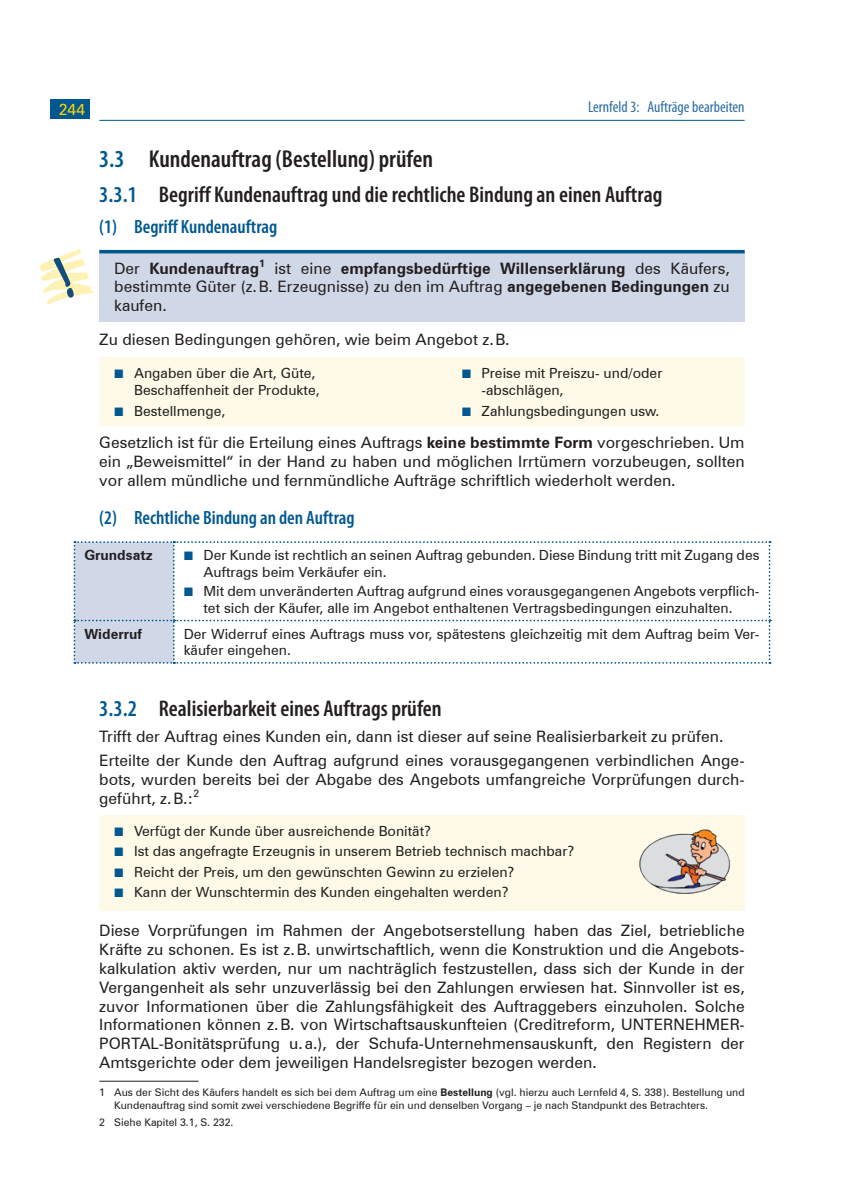
<style>
.page{position:relative;width:844px;height:1191px;background:#fff}
.page>*{position:absolute;margin:0;border:0;box-sizing:border-box;transform-origin:0 0}
.t1{font:600 condensed 24.5px "Myriad Pro";color:#231f20}
.t2{font:600 condensed 22.75px "Myriad Pro";color:#231f20}
.t3{font:600 condensed 19.25px "Myriad Pro";color:#015891}
.Fließtext{font:15.75px/18.9px "Zurich BT";color:#231f20;text-align:justify}
.Merke-Text{font:15.75px/18.9px "Zurich BT";color:#231f20;text-align:justify}
.Kolumnentitel_links{font:condensed 15.75px "Myriad Pro";color:#2d6da1}
.t4{font:15.75px "Zurich BT";color:#fed304}
.Tabelle{font:14px/16.8px "Zurich BT";color:#231f20}
.Tabelle-2{font:700 14px "Zurich BT";color:#231f20}
.t5{font:10.5px/12.6px "Zurich BT";color:#231f20}
.s1{color:#015891}
.s2{font-weight:700}
.s3{font-family:"Uni Math";font-size:12.25px;color:#015891}
</style>
<div class="page">
<div style="left:50px;top:99px;width:39px;height:20px;background:#015891"></div>
<hr style="left:99px;top:120px;width:645px;height:1px;background:#015891">
<div style="left:99px;top:815px;width:645px;height:34px;background:#fefae7"></div>
<div style="left:99px;top:835px;width:645px;height:34px;background:#fefae7"></div>
<div style="left:99px;top:856px;width:645px;height:34px;background:#fefae7"></div>
<div style="left:99px;top:876px;width:645px;height:34px;background:#fefae7"></div>
<div style="left:99px;top:252px;width:645px;height:69px;background:#d0d8e8"></div>
<hr style="left:99px;top:250px;width:645px;height:3px;background:#015891">
<div style="left:99px;top:357px;width:645px;height:69px;background:#fefae7"></div>
<svg style="left:74px;top:541px;width:696px;height:122px"></svg>
<hr style="left:99px;top:1080px;width:99px;height:1px;background:#231f20">
<svg style="left:40px;top:249px;width:54px;height:56px"></svg>
<img style="left:639px;top:829px;width:92px;height:65px">
<p class="t4" style="left:59px;top:100px;width:28px">244</p>
<p class="Kolumnentitel_links" style="left:588px;top:99px;width:158px">Lernfeld 3: Aufträge bearbeiten</p>
<p class="t1" style="left:99px;top:146px;width:335px"><span class="s1">3.3</span> Kundenauftrag (Bestellung) prüfen</p>
<p class="t2" style="left:99px;top:182px;width:564px"><span class="s1">3.3.1</span> Begriff Kundenauftrag und die rechtliche Bindung an einen Auftrag</p>
<p class="t3" style="left:99px;top:216px;width:180px">(1) Begriff Kundenauftrag</p>
<p class="Merke-Text" style="left:114px;top:258px;width:617px">Der <span class="s2">Kundenauftrag</span><sup>1</sup> ist eine <span class="s2">empfangsbedürftige Willenserklärung</span> des Käufers, bestimmte Güter (z.B. Erzeugnisse) zu den im Auftrag <span class="s2">angegebenen Bedingungen</span> zu kaufen.</p>
<p class="Fließtext" style="left:99px;top:330px;width:412px">Zu diesen Bedingungen gehören, wie beim Angebot z.B.</p>
<p class="Tabelle" style="left:134px;top:364px;width:187px;text-indent:-20px"><span class="s3">■</span> Angaben über die Art, Güte,<br>Beschaffenheit der Produkte,</p>
<p class="Tabelle" style="left:114px;top:403px;width:113px"><span class="s3">■</span> Bestellmenge,</p>
<p class="Tabelle" style="left:481px;top:364px;width:182px;text-indent:-20px"><span class="s3">■</span> Preise mit Preiszu- und/oder -abschlägen,</p>
<p class="Tabelle" style="left:461px;top:403px;width:199px"><span class="s3">■</span> Zahlungsbedingungen usw.</p>
<p class="Fließtext" style="left:99px;top:433px;width:646px">Gesetzlich ist für die Erteilung eines Auftrags <span class="s2">keine bestimmte Form</span> vorgeschrieben. Um ein „Beweismittel“ in der Hand zu haben und möglichen Irrtümern vorzubeugen, sollten vor allem mündliche und fernmündliche Aufträge schriftlich wiederholt werden.</p>
<p class="t3" style="left:99px;top:507px;width:257px">(2) Rechtliche Bindung an den Auftrag</p>
<p class="Tabelle-2" style="left:84px;top:546px;width:70px">Grundsatz</p>
<p class="Tabelle" style="left:203px;top:546px;width:557px;text-indent:-20px"><span class="s3">■</span> Der Kunde ist rechtlich an seinen Auftrag gebunden. Diese Bindung tritt mit Zugang des<br>Auftrags beim Verkäufer ein.</p>
<p class="Tabelle" style="left:184px;top:583px;width:577px;text-align:center"><span class="s3">■</span> Mit dem unveränderten Auftrag aufgrund eines vorausgegangenen Angebots verpflich&shy;tet sich der Käufer, alle im Angebot enthaltenen Vertragsbedingungen einzuhalten.</p>
<p class="Tabelle-2" style="left:84px;top:625px;width:59px">Widerruf</p>
<p class="Tabelle" style="left:184px;top:625px;width:577px">Der Widerruf eines Auftrags muss vor, spätestens gleichzeitig mit dem Auftrag beim Ver&shy;käufer eingehen.</p>
<p class="t2" style="left:99px;top:696px;width:344px"><span class="s1">3.3.2</span> Realisierbarkeit eines Auftrags prüfen</p>
<p class="Fließtext" style="left:99px;top:724px;width:646px;line-height:23.8px">Trifft der Auftrag eines Kunden ein, dann ist dieser auf seine Realisierbarkeit zu prüfen.<br>Erteilte der Kunde den Auftrag aufgrund eines vorausgegangenen verbindlichen Ange-</p>
<p class="Fließtext" style="left:99px;top:770px;width:646px">bots, wurden bereits bei der Abgabe des Angebots umfangreiche Vorprüfungen durch&shy;geführt, z.B.:<sup>2</sup></p>
<p class="Tabelle" style="left:114px;top:822px;width:318px"><span class="s3">■</span> Verfügt der Kunde über ausreichende Bonität?</p>
<p class="Tabelle" style="left:114px;top:842px;width:461px"><span class="s3">■</span> Ist das angefragte Erzeugnis in unserem Betrieb technisch machbar?</p>
<p class="Tabelle" style="left:114px;top:863px;width:401px"><span class="s3">■</span> Reicht der Preis, um den gewünschten Gewinn zu erzielen?</p>
<p class="Tabelle" style="left:114px;top:883px;width:396px"><span class="s3">■</span> Kann der Wunschtermin des Kunden eingehalten werden?</p>
<p class="Fließtext" style="left:99px;top:920px;width:646px">Diese Vorprüfungen im Rahmen der Angebotserstellung haben das Ziel, betriebliche Kräfte zu schonen. Es ist z.B. unwirtschaftlich, wenn die Konstruktion und die Angebots&shy;kalkulation aktiv werden, nur um nachträglich festzustellen, dass sich der Kunde in der Vergangenheit als sehr unzuverlässig bei den Zahlungen erwiesen hat. Sinnvoller ist es, zuvor Informationen über die Zahlungsfähigkeit des Auftraggebers einzuholen. Solche Informationen können z.B. von Wirtschaftsauskunfteien (Creditreform, UNTERNEHMER-PORTAL-Bonitätsprüfung u.a.), der Schufa-Unternehmensauskunft, den Registern der Amtsgerichte oder dem jeweiligen Handelsregister bezogen werden.</p>
<p class="t5" style="left:114px;top:1086px;width:632px;text-indent:-15px">1 Aus der Sicht des Käufers handelt es sich bei dem Auftrag um eine <span class="s2">Bestellung</span> (vgl. hierzu auch Lernfeld 4, S. 338). Bestellung und<br>Kundenauftrag sind somit zwei verschiedene Begriffe für ein und denselben Vorgang – je nach Standpunkt des Betrachters.</p>
<p class="t5" style="left:99px;top:1116px;width:136px">2 Siehe Kapitel 3.1, S. 232.</p>
</div>
